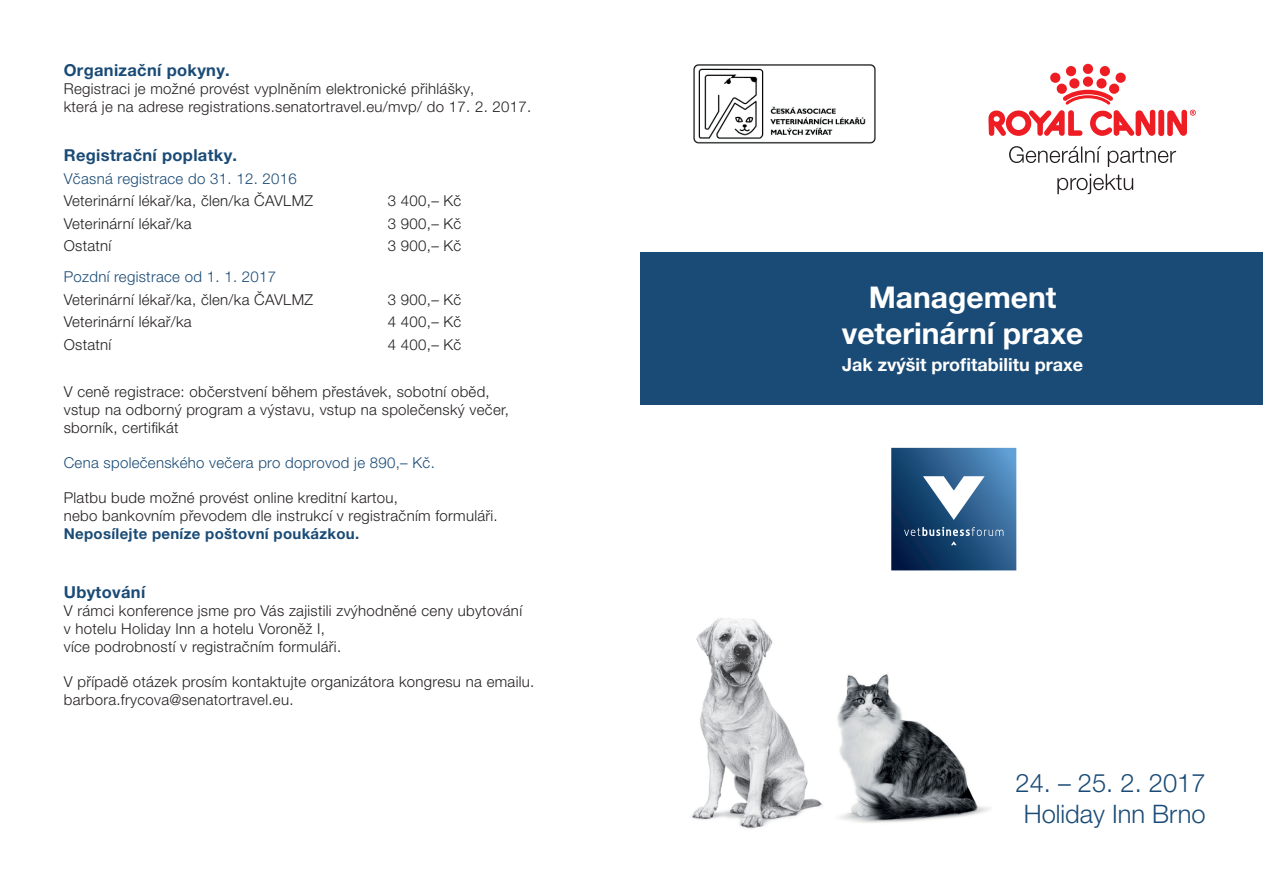
<style>
.page{position:relative;width:1263px;height:893px;background:#fff}
.page>*{position:absolute;margin:0;border:0;box-sizing:border-box;transform-origin:0 0}
.t1{font:700 30px/36px "Helvetica Neue LT Pro";color:#fff;text-align:center}
.t2{font:300 25.5px/30.6px "Helvetica Neue LT Pro";color:#1a4b76;text-align:center}
.t3{font:700 18px "Helvetica Neue LT Pro";color:#fff}
.t4{font:700 16.5px "Helvetica Neue LT Pro";letter-spacing:.02em;color:#1a4b76}
.t5{font:300 15px/18px "Helvetica Neue LT Pro";letter-spacing:.02em;color:#231f20}
.t6{font:300 15px "Helvetica Neue LT Pro";letter-spacing:.02em;color:#1a4b76}
.t7{font:700 15px "Helvetica Neue LT Pro";letter-spacing:.02em;color:#1a4b76}
</style>
<div class="page">
<img style="left:875px;top:673px;width:115px;height:150px">
<img style="left:691px;top:618px;width:184px;height:211px">
<svg style="left:891px;top:448px;width:125px;height:122px;background:#39648d"></svg>
<div style="left:1158px;top:110px;width:6px;height:26px;background:#ee1d23;border-radius:3px"></div>
<svg style="left:1167px;top:110px;width:29px;height:26px"></svg>
<svg style="left:1083px;top:64px;width:10px;height:10px"></svg>
<svg style="left:988px;top:66px;width:167px;height:70px"></svg>
<img style="left:693px;top:65px;width:183px;height:79px">
<svg style="left:1057px;top:174px;width:76px;height:20px"></svg>
<svg style="left:1009px;top:146px;width:167px;height:21px"></svg>
<div style="left:640px;top:252px;width:623px;height:152px;background:#1a4b76"></div>
<p class="t4" style="left:64px;top:59px;width:168px">Organizační pokyny.</p>
<p class="t5" style="left:64px;top:79px;width:469px">Registraci je možné provést vyplněním elektronické přihlášky,<br>která je na adrese registrations.senatortravel.eu/mvp/ do 17. 2. 2017.</p>
<p class="t4" style="left:64px;top:145px;width:175px">Registrační poplatky.</p>
<p class="t6" style="left:64px;top:169px;width:235px">Včasná registrace do 31. 12. 2016</p>
<p class="t5" style="left:64px;top:191px;width:251px">Veterinární lékař/ka, člen/ka ČAVLMZ</p>
<p class="t5" style="left:388px;top:191px;width:75px">3 400,– Kč</p>
<p class="t5" style="left:64px;top:214px;width:129px">Veterinární lékař/ka</p>
<p class="t5" style="left:388px;top:214px;width:75px">3 900,– Kč</p>
<p class="t5" style="left:64px;top:236px;width:49px">Ostatní</p>
<p class="t5" style="left:388px;top:236px;width:75px">3 900,– Kč</p>
<p class="t6" style="left:64px;top:268px;width:214px">Pozdní registrace od 1. 1. 2017</p>
<p class="t5" style="left:64px;top:290px;width:251px">Veterinární lékař/ka, člen/ka ČAVLMZ</p>
<p class="t5" style="left:388px;top:290px;width:75px">3 900,– Kč</p>
<p class="t5" style="left:64px;top:312px;width:129px">Veterinární lékař/ka</p>
<p class="t5" style="left:388px;top:312px;width:75px">4 400,– Kč</p>
<p class="t5" style="left:64px;top:335px;width:49px">Ostatní</p>
<p class="t5" style="left:388px;top:335px;width:75px">4 400,– Kč</p>
<p class="t5" style="left:64px;top:383px;width:447px">V ceně registrace: občerstvení během přestávek, sobotní oběd, vstup na odborný program a výstavu, vstup na společenský večer, sborník, certifikát</p>
<p class="t6" style="left:64px;top:454px;width:373px">Cena společenského večera pro doprovod je 890,– Kč.</p>
<p class="t5" style="left:64px;top:489px;width:435px">Platbu bude možné provést online kreditní kartou,<br>nebo bankovním převodem dle instrukcí v registračním formuláři.</p>
<p class="t7" style="left:64px;top:525px;width:297px">Neposílejte peníze poštovní poukázkou.</p>
<p class="t4" style="left:64px;top:581px;width:83px">Ubytování</p>
<p class="t5" style="left:64px;top:601px;width:460px">V rámci konference jsme pro Vás zajistili zvýhodněné ceny ubytování v hotelu Holiday Inn a hotelu Voroněž I,<br>více podrobností v registračním formuláři.</p>
<p class="t5" style="left:64px;top:672px;width:472px">V případě otázek prosím kontaktujte organizátora kongresu na emailu. barbora.frycova@senatortravel.eu.</p>
<h1 class="t1" style="left:842px;top:278px;width:243px">Management veterinární praxe</h1>
<p class="t3" style="left:842px;top:353px;width:242px">Jak zvýšit profitabilitu praxe</p>
<h2 class="t2" style="left:1015px;top:767px;width:191px">24. – 25. 2. 2017<br>Holiday Inn Brno</h2>
</div>
